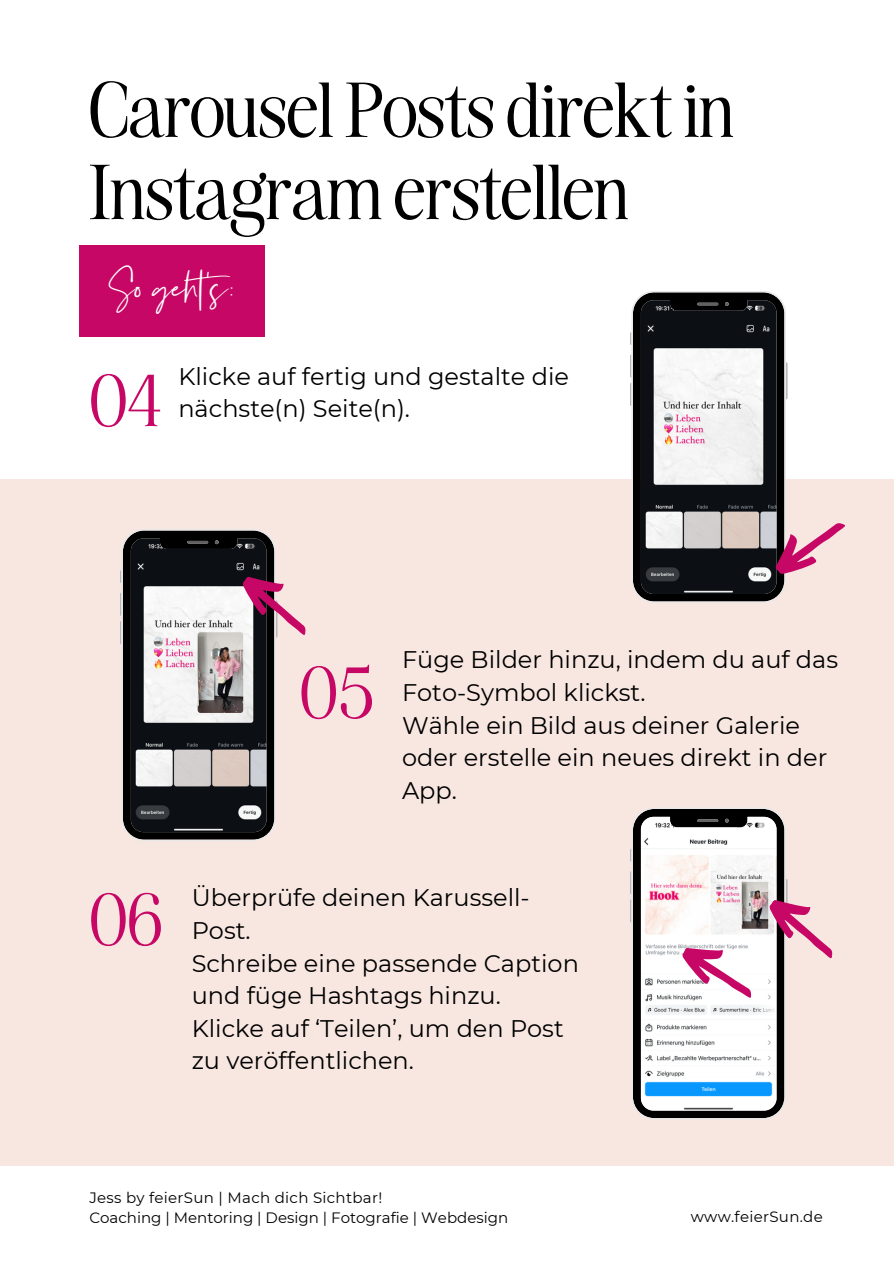
<style>
.page{position:relative;width:894px;height:1264px;background:#fff}
.page>*{position:absolute;margin:0;border:0;box-sizing:border-box;transform-origin:0 0}
.t1{font:82.5px/82.2px "Very Vogue Display";color:#000}
.t2{font:75px "Very Vogue Display";color:#c70765}
.t3{font:49.5px "Silver South Script";color:#fff}
.t4{font:24px/32.7px "Montserrat";color:#000}
.t5{font:15px "Montserrat";letter-spacing:.02em;color:#000}
.t6{font:15px "Montserrat";color:#000}
</style>
<div class="page">
<div style="left:0;top:479px;width:893px;height:686px;background:#f8e7e1"></div>
<div style="left:79px;top:245px;width:185px;height:92px;background:#c70765"></div>
<svg style="left:120px;top:570px;width:1px;height:13px"></svg>
<svg style="left:120px;top:593px;width:1px;height:51px"></svg>
<svg style="left:121px;top:529px;width:155px;height:312px;background:#6d6b6d"></svg>
<svg style="left:630px;top:332px;width:1px;height:13px"></svg>
<svg style="left:630px;top:354px;width:1px;height:52px"></svg>
<svg style="left:785px;top:362px;width:2px;height:37px"></svg>
<svg style="left:631px;top:291px;width:154px;height:312px"></svg>
<svg style="left:630px;top:849px;width:1px;height:12px"></svg>
<svg style="left:630px;top:871px;width:1px;height:51px"></svg>
<svg style="left:631px;top:808px;width:154px;height:311px;background:#b8bec3"></svg>
<svg style="left:764px;top:507px;width:81px;height:75px"></svg>
<svg style="left:235px;top:562px;width:71px;height:84px"></svg>
<svg style="left:675px;top:878px;width:158px;height:132px"></svg>
<p class="t1" style="left:89px;top:66px;width:646px">Carousel Posts direkt in<br>Instagramerstellen</p>
<p class="t3" style="left:106px;top:258px;width:140px">So geht’s:</p>
<h2 class="t2" style="left:89px;top:355px;width:74px">04</h2>
<h3 class="t4" style="left:178px;top:359px;width:392px">Klicke auf fertig und gestalte die nächste(n) Seite(n).</h3>
<h1 class="t2" style="left:299px;top:647px;width:76px">05</h1>
<p class="t4" style="left:402px;top:643px;width:437px">Füge Bilder hinzu, indem du auf das<br>Foto-Symbol klickst.<br>Wähle ein Bild aus deiner Galerie oder erstelle ein neues direkt in der<br>App.</p>
<p class="t2" style="left:89px;top:873px;width:75px">06</p>
<p class="t4" style="left:192px;top:881px;width:388px">Überprüfe deinen Karussell-<br>Post.<br>Schreibe eine passende Caption und füge Hashtags hinzu.<br>Klicke auf ‘Teilen’, um den Post zu veröffentlichen.</p>
<p class="t5" style="left:89px;top:1188px;width:294px">Jess by feierSun | Mach dich Sichtbar!</p>
<h3 class="t6" style="left:89px;top:1208px;width:420px">Coaching | Mentoring | Design | Fotografie | Webdesign</h3>
<p class="t5" style="left:690px;top:1207px;width:134px">www.feierSun.de</p>
</div>
